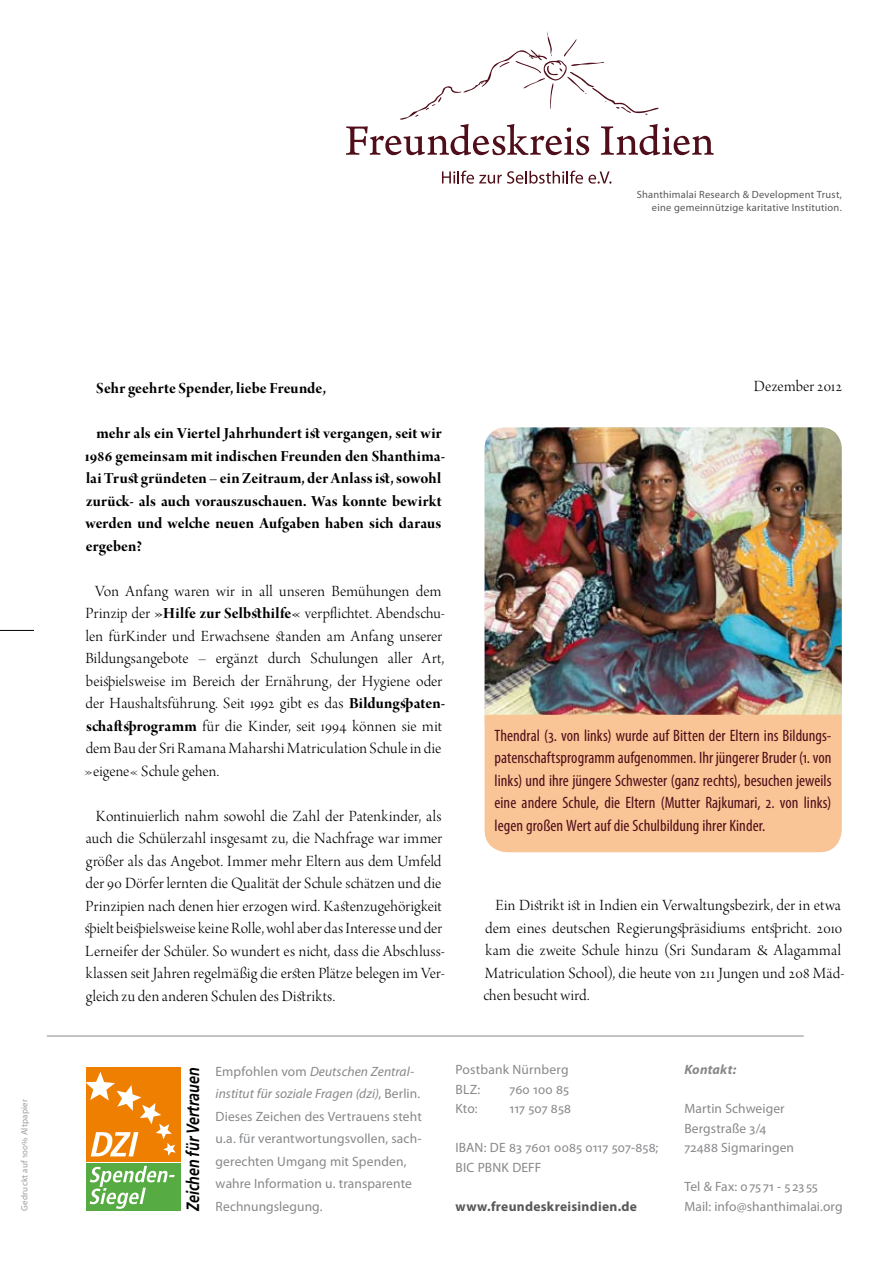
<style>
.page{position:relative;width:893px;height:1263px;background:#fff}
.page>*{position:absolute;margin:0;border:0;box-sizing:border-box;transform-origin:0 0}
.t1{font:italic 700 17.85px "Frutiger";color:#000;scale:.8 1}
.t2{font:16.5px/22.5px "Arno Pro Light Display";letter-spacing:.01em;color:#000}
.t3{font:16.5px/22.5px "Arno Pro Bold Display";letter-spacing:.005em;color:#000}
.t4{font:condensed 16.5px/22.5px "Myriad Pro";color:#4f0e19;text-align:justify}
.t5{font:13.5px/22.5px "Myriad Pro";letter-spacing:.01em;color:#87888a}
.t6{font:700 13.5px "Myriad Pro";letter-spacing:.02em;color:#58585a}
.t7{font:italic 700 13.5px "Myriad Pro";letter-spacing:.015em;color:#87888a}
.t8{font:10.5px/12.6px "Myriad Pro";letter-spacing:.02em;color:#58585a;text-align:right}
.t9{font:9px "Myriad Pro";letter-spacing:.02em;color:#9c9d9f}
.s1{font-family:"Arno Pro Bold Display"}
.s2{font-style:italic}
</style>
<div class="page">
<hr style="left:0;top:630px;width:34px;height:1px;background:#000">
<svg style="left:346px;top:32px;width:368px;height:123px"></svg>
<svg style="left:442px;top:171px;width:169px;height:13px"></svg>
<img style="left:485px;top:427px;width:357px;height:288px">
<div style="left:485px;top:715px;width:357px;height:137px;background:#f9c496"></div>
<div style="left:86px;top:1067px;width:95px;height:94px;background:#ee7f00"></div>
<div style="left:86px;top:1164px;width:95px;height:47px;background:#56ac42"></div>
<svg style="left:90px;top:1166px;width:85px;height:43px"></svg>
<svg style="left:86px;top:1072px;width:90px;height:84px"></svg>
<hr style="left:47px;top:1036px;width:757px;height:1px;background:#87888a">
<p class="t8" style="left:637px;top:188px;width:207px">Shanthimalai Research &amp; Development Trust, eine gemeinnützige karitative Institution.</p>
<p class="t9" style="left:19px;top:1211px;width:113px;rotate:-90deg">Gedruckt auf 100% Altpapier</p>
<p class="t3" style="left:96px;top:378px;width:231px">Sehr geehrte Spender, liebe Freunde,</p>
<p class="t3" style="left:85px;top:423px;width:362px;text-indent:11px">mehr als ein Viertel Jahrhundert ist vergangen, seit wir 1986 gemeinsam mit indischen Freunden den Shanthima&shy;lai Trust gründeten – ein Zeitraum, der Anlass ist, sowohl zurück- als auch vorauszuschauen. Was konnte bewirkt werden und welche neuen Aufgaben haben sich daraus ergeben?</p>
<p class="t2" style="left:84px;top:580px;width:363px;text-indent:11px">Von Anfang waren wir in all unseren Bemühungen dem Prinzip der <span class="s1">»Hilfe zur Selbsthilfe«</span> verpflichtet. Abendschu&shy;len fürKinder und Erwachsene standen am Anfang unserer Bildungsangebote – ergänzt durch Schulungen aller Art, beispielsweise im Bereich der Ernährung, der Hygiene oder der Haushaltsführung. Seit 1992 gibt es das <span class="s1">Bildungspaten&shy;schaftsprogramm</span> für die Kinder, seit 1994 können sie mit dem Bau der Sri Ramana Maharshi Matriculation Schule in die »eigene« Schule gehen.</p>
<p class="t2" style="left:85px;top:806px;width:362px;text-indent:11px">Kontinuierlich nahm sowohl die Zahl der Patenkinder, als auch die Schülerzahl insgesamt zu, die Nachfrage war immer größer als das Angebot. Immer mehr Eltern aus dem Umfeld der 90 Dörfer lernten die Qualität der Schule schätzen und die Prinzipien nach denen hier erzogen wird. Kastenzugehörigkeit spielt beispielsweise keine Rolle, wohl aber das Interesse und der Lerneifer der Schüler. So wundert es nicht, dass die Abschluss&shy;klassen seit Jahren regelmäßig die ersten Plätze belegen im Ver&shy;gleich zu den anderen Schulen des Distrikts.</p>
<p class="t2" style="left:754px;top:376px;width:90px">Dezember 2012</p>
<p class="t4" style="left:495px;top:724px;width:338px">Thendral (3. von links) wurde auf Bitten der Eltern ins Bildungs&shy;patenschaftsprogramm aufgenommen. Ihr jüngerer Bruder (1. von links) und ihre jüngere Schwester (ganz rechts), besuchen jeweils eine andere Schule, die Eltern (Mutter Rajkumari, 2. von links) legen großen Wert auf die Schulbildung ihrer Kinder.</p>
<p class="t2" style="left:484px;top:895px;width:362px;text-indent:12px">Ein Distrikt ist in Indien ein Verwaltungsbezirk, der in etwa dem eines deutschen Regierungspräsidiums entspricht. 2010 kam die zweite Schule hinzu (Sri Sundaram &amp; Alagammal Matriculation School), die heute von 211 Jungen und 208 Mäd&shy;chen besucht wird.</p>
<p class="t1" style="left:182px;top:1211px;width:181px;rotate:-90deg">Zeichen für Vertrauen</p>
<p class="t5" style="left:216px;top:1059px;width:208px">Empfohlen vom <span class="s2">Deutschen Zentral&shy;institut für soziale Fragen (dzi)</span>, Berlin.<br>Dieses Zeichen des Vertrauens steht u.a. für verantwortungsvollen, sach&shy;gerechten Umgang mit Spenden, wahre Information u. transparente Rechnungslegung.</p>
<p class="t5" style="left:455px;top:1060px;width:115px;line-height:19.5px">Postbank Nürnberg<br>BLZ:</p>
<p class="t5" style="left:509px;top:1078px;width:61px">760 100 85</p>
<p class="t5" style="left:455px;top:1097px;width:24px">Kto:</p>
<p class="t5" style="left:509px;top:1097px;width:63px">117 507 858</p>
<p class="t5" style="left:455px;top:1138px;width:204px;line-height:19.5px">IBAN: DE 83 7601 0085 0117 507-858;<br>BIC PBNK DEFF</p>
<p class="t6" style="left:455px;top:1197px;width:183px">www.freundeskreisindien.de</p>
<p class="t7" style="left:684px;top:1061px;width:53px">Kontakt:</p>
<p class="t5" style="left:684px;top:1099px;width:111px;line-height:19.5px">Martin Schweiger<br>Bergstraße 3/4<br>72488 Sigmaringen</p>
<p class="t5" style="left:684px;top:1177px;width:160px;line-height:19.5px">Tel &amp; Fax: 0 75 71 - 5 23 55<br>Mail: info@shanthimalai.org</p>
</div>
